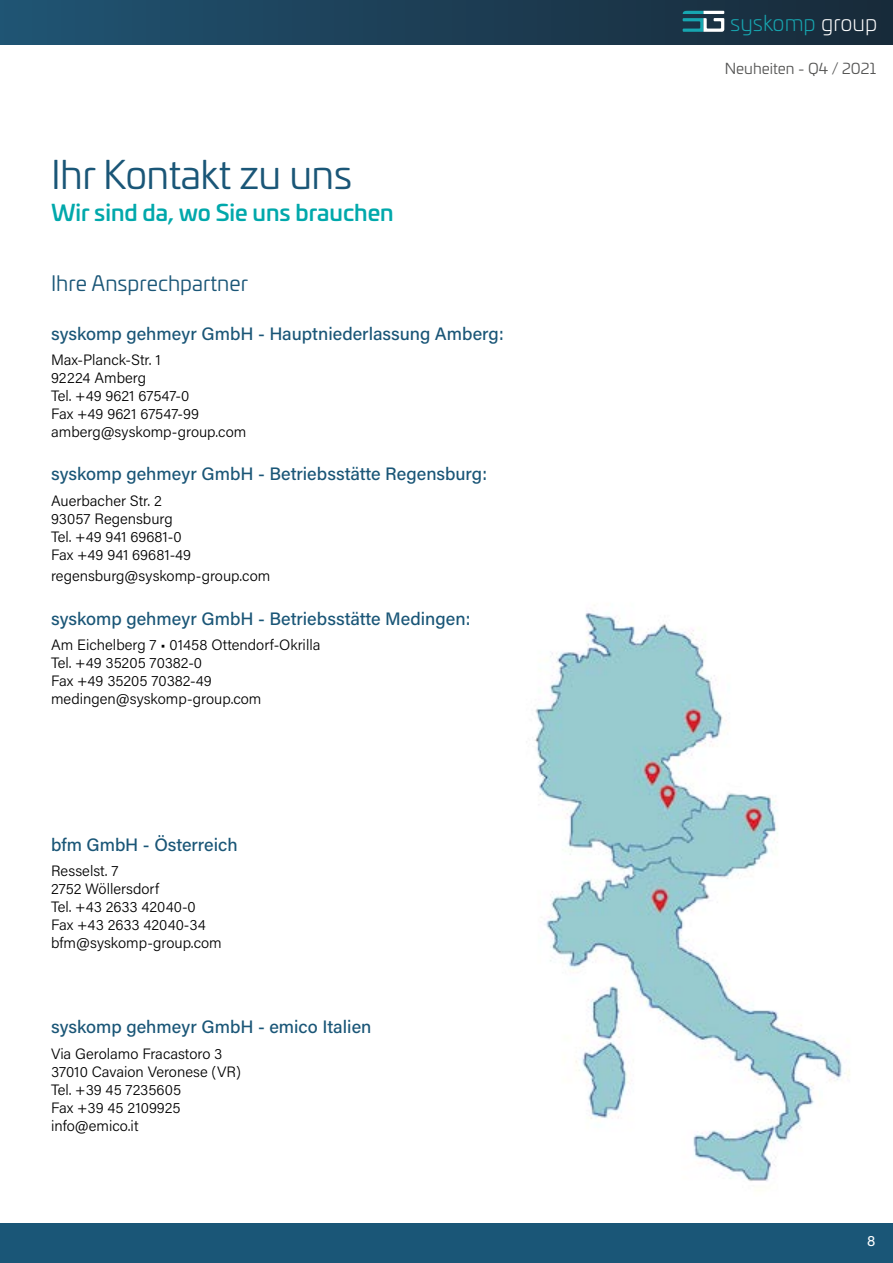
<style>
.page{position:relative;width:893px;height:1263px;background:#fff}
.page>*{position:absolute;margin:0;border:0;box-sizing:border-box;transform-origin:0 0}
.t1{font:39px "Univia Pro";letter-spacing:-.015em;color:#1a5677}
.t2{font:500 22.5px "Univia Pro";color:#00a8ab}
.t3{font:300 21.9px "Univia Pro";color:#17a6b0}
.t4{font:21px "Univia Pro";color:#1a5677}
.t5{font:500 18px "Acumin Pro";color:#1a5677}
.t6{font:300 15px/18px "Acumin Pro";color:#000}
.t7{font:15px "Univia Pro";color:#565655}
.t8{font:15px "Acumin Pro";color:#fff}
.s1{color:#fff}
</style>
<div class="page">
<div style="left:0;top:0;width:893px;height:45px;background:linear-gradient(to right,#205372,#192a38)"></div>
<svg style="left:683px;top:11px;width:41px;height:21px"></svg>
<div style="left:0;top:1223px;width:893px;height:40px;background:#1a5677"></div>
<img style="left:535px;top:605px;width:315px;height:586px">
<h1 class="t1" style="left:51px;top:147px;width:303px">Ihr Kontakt zu uns</h1>
<h2 class="t2" style="left:51px;top:195px;width:344px">Wir sind da, wo Sie uns brauchen</h2>
<h3 class="t4" style="left:51px;top:268px;width:198px">Ihre Ansprechpartner</h3>
<p class="t5" style="left:51px;top:321px;width:454px">syskomp gehmeyr GmbH - Hauptniederlassung Amberg:</p>
<p class="t6" style="left:51px;top:350px;width:197px">Max-Planck-Str. 1<br>92224 Amberg<br>Tel. +49 9621 67547-0<br>Fax +49 9621 67547-99 amberg@syskomp-group.com</p>
<p class="t5" style="left:51px;top:461px;width:437px">syskomp gehmeyr GmbH - Betriebsstätte Regensburg:</p>
<p class="t6" style="left:51px;top:491px;width:142px">Auerbacher Str. 2<br>93057 Regensburg<br>Tel. +49 941 69681-0<br>Fax +49 941 69681-49</p>
<p class="t6" style="left:51px;top:566px;width:221px">regensburg@syskomp-group.com</p>
<p class="t5" style="left:51px;top:606px;width:421px">syskomp gehmeyr GmbH - Betriebsstätte Medingen:</p>
<p class="t6" style="left:51px;top:635px;width:271px">Am Eichelberg 7 • 01458 Ottendorf-Okrilla<br>Tel. +49 35205 70382-0<br>Fax +49 35205 70382-49 medingen@syskomp-group.com</p>
<p class="t5" style="left:51px;top:832px;width:188px">bfm GmbH - Österreich</p>
<p class="t6" style="left:51px;top:861px;width:172px">Resselst. 7<br>2752 Wöllersdorf<br>Tel. +43 2633 42040-0<br>Fax +43 2633 42040-34 bfm@syskomp-group.com</p>
<p class="t5" style="left:51px;top:1015px;width:322px">syskomp gehmeyr GmbH - emico Italien</p>
<p class="t6" style="left:51px;top:1044px;width:191px">Via Gerolamo Fracastoro 3<br>37010 Cavaion Veronese (VR)<br>Tel. +39 45 7235605<br>Fax +39 45 2109925 info@emico.it</p>
<h3 class="t3" style="left:730px;top:8px;width:148px">syskomp <span class="s1">group</span></h3>
<p class="t7" style="left:725px;top:58px;width:153px">Neuheiten - Q4 / 2021</p>
<p class="t8" style="left:867px;top:1230px;width:10px">8</p>
</div>
